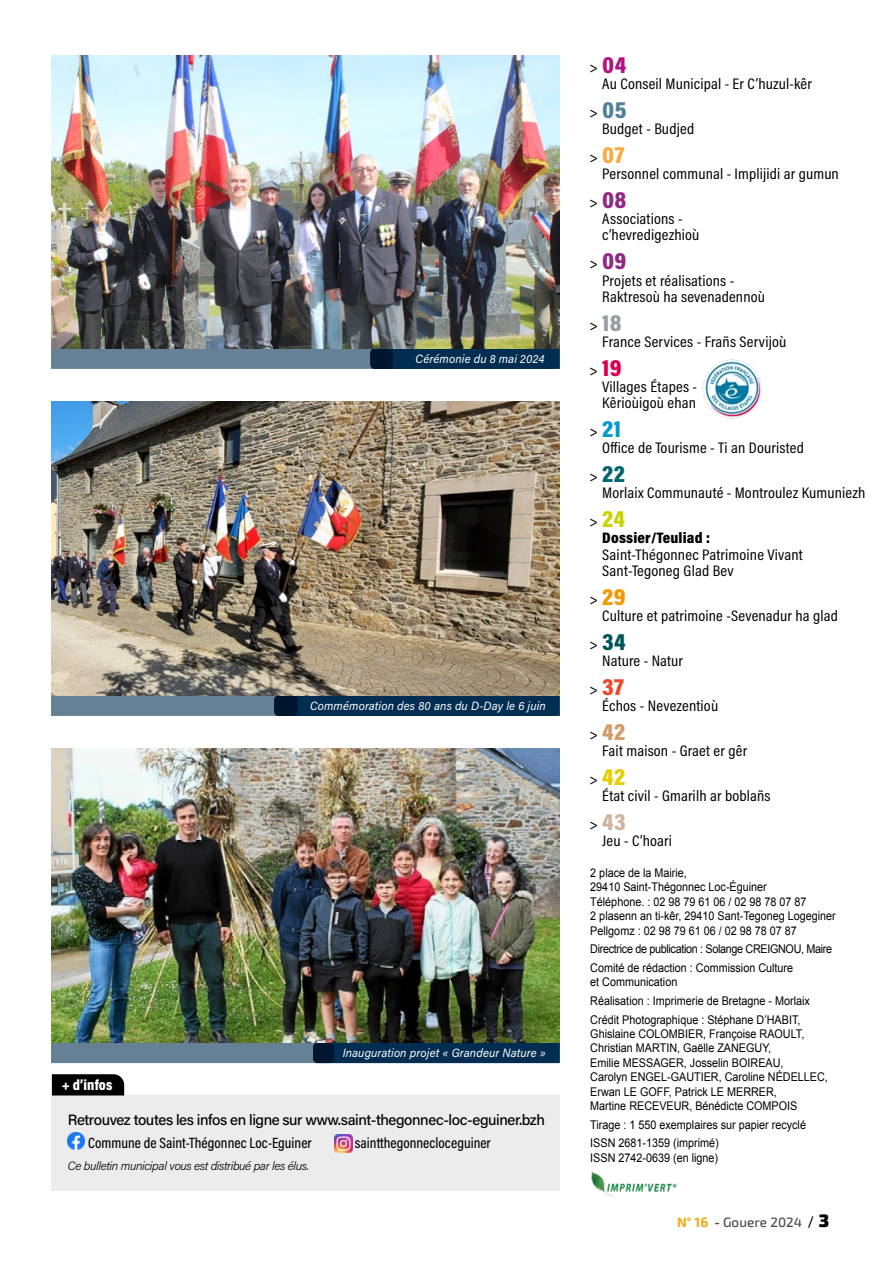
<style>
.page{position:relative;width:893px;height:1263px;background:#fff}
.page>*{position:absolute;margin:0;border:0;box-sizing:border-box;transform-origin:0 0}
.t1{font:900 23.25px "Acumin Pro Cond";color:#922885;scale:1.06 1}
.t2{font:900 23.25px "Acumin Pro Cond";color:#b31180;scale:1.06 1}
.t3{font:900 23.25px "Acumin Pro Cond";color:#518196;scale:1.06 1}
.t4{font:900 23.25px "Acumin Pro Cond";color:#f8ab41;scale:1.06 1}
.t5{font:900 23.25px "Acumin Pro Cond";color:#979fa4;scale:1.06 1}
.t6{font:900 23.25px "Acumin Pro Cond";color:#d70052;scale:1.06 1}
.t7{font:900 23.25px "Acumin Pro Cond";color:#009cd0;scale:1.06 1}
.t8{font:900 23.25px "Acumin Pro Cond";color:#00656c;scale:1.06 1}
.t9{font:900 23.25px "Acumin Pro Cond";color:#c8d300;scale:1.06 1}
.t10{font:900 23.25px "Acumin Pro Cond";color:#f49800;scale:1.06 1}
.t11{font:900 23.25px "Acumin Pro Cond";color:#005357;scale:1.06 1}
.t12{font:900 23.25px "Acumin Pro Cond";color:#e94928;scale:1.06 1}
.t13{font:900 23.25px "Acumin Pro Cond";color:#d09d69;scale:1.06 1}
.t14{font:900 23.25px "Acumin Pro Cond";color:#e5ce00;scale:1.06 1}
.t15{font:900 23.25px "Acumin Pro Cond";color:#d0b49d;scale:1.06 1}
.t16{font:15.45px/16.2px "Acumin Pro Cond";letter-spacing:.01em;color:#000;scale:1.06 1}
.t17{font:900 15.45px "Acumin Pro Cond";letter-spacing:.01em;color:#000;scale:1.06 1}
.t18{font:500 15px "Acumin Pro";letter-spacing:-.03em;color:#000}
.t19{font:500 15px "Acumin Pro Cond";color:#000}
.t20{font:900 15px "Acumin Pro Cond";letter-spacing:.01em;color:#fff}
.t21{font:500 13.5px "Exo 2";letter-spacing:.005em;color:#4a4a49}
.t22{font:12px/14.4px "Arial";color:#000;scale:.9 1}
.t23{font:italic 12px "Acumin Pro";letter-spacing:.01em;color:#fff;scale:.96 1}
.t24{font:12px/18.6px "Arial";letter-spacing:-.03em;color:#000;scale:.9 1}
.t25{font:italic 300 12px "Acumin Pro";letter-spacing:-.03em;color:#000}
.s1{font-weight:400;font-size:18.15px;color:#000}
.s2{font-weight:700;color:#f7a711}
.s3{font-weight:700}
.s4{font-family:"Acumin Pro";font-weight:400;font-size:15px;color:#000}
.s5{font-weight:900;font-size:18px;color:#000}
</style>
<div class="page">
<div style="left:51px;top:1095px;width:509px;height:96px;background:#ececec"></div>
<img style="left:591px;top:1171px;width:86px;height:25px">
<svg style="left:51px;top:695px;width:509px;height:21px;background:#31536e"></svg>
<svg style="left:51px;top:1043px;width:509px;height:20px;background:#345773"></svg>
<img style="left:51px;top:401px;width:509px;height:294px">
<img style="left:51px;top:748px;width:509px;height:295px">
<svg style="left:51px;top:348px;width:509px;height:21px;background:#426179"></svg>
<img style="left:51px;top:56px;width:509px;height:292px">
<img style="left:68px;top:1133px;width:17px;height:17px">
<div style="left:52px;top:1074px;width:72px;height:21px;background:#000"></div>
<img style="left:703px;top:359px;width:59px;height:60px">
<img style="left:334px;top:1134px;width:18px;height:18px">
<p class="t23" style="left:416px;top:350px;width:136px">Cérémonie du 8 mai 2024</p>
<p class="t23" style="left:310px;top:697px;width:247px">Commémoration des 80 ans du D-Day le 6 juin</p>
<p class="t20" style="left:62px;top:1075px;width:52px">+ d’infos</p>
<p class="t23" style="left:343px;top:1045px;width:213px">Inauguration projet « Grandeur Nature »</p>
<p class="t18" style="left:68px;top:1109px;width:479px">Retrouvez toutes les infos en ligne sur www.saint-thegonnec-loc-eguiner.bzh</p>
<p class="t19" style="left:88px;top:1133px;width:225px">Commune de Saint-Thégonnec Loc-Eguiner</p>
<p class="t19" style="left:355px;top:1133px;width:137px">saintthegonnecloceguiner</p>
<p class="t25" style="left:68px;top:1157px;width:243px">Ce bulletin municipal vous est distribué par les élus.</p>
<h1 class="t2" style="left:590px;top:50px;width:36px"><span class="s1">&gt;</span> 04</h1>
<p class="t16" style="left:602px;top:75px;width:199px">Au Conseil Municipal - Er C’huzul-kêr</p>
<h1 class="t3" style="left:590px;top:95px;width:36px"><span class="s1">&gt;</span>05</h1>
<p class="t16" style="left:602px;top:120px;width:88px">Budget - Budjed</p>
<h1 class="t4" style="left:590px;top:140px;width:35px"><span class="s1">&gt;</span> 07</h1>
<p class="t16" style="left:602px;top:165px;width:225px">Personnel communal - Implijidi ar gumun</p>
<h1 class="t1" style="left:590px;top:185px;width:36px"><span class="s1">&gt;</span> 08</h1>
<p class="t16" style="left:602px;top:211px;width:93px">Associations - c’hevredigezhioù</p>
<h1 class="t1" style="left:590px;top:246px;width:36px"><span class="s1">&gt;</span> 09</h1>
<p class="t16" style="left:602px;top:272px;width:155px">Projets et réalisations -<br>Raktresoù ha sevenadennoù</p>
<h1 class="t5" style="left:590px;top:307px;width:32px"><span class="s1">&gt;</span> 18</h1>
<p class="t16" style="left:602px;top:333px;width:175px">France Services - Frañs Servijoù</p>
<h1 class="t6" style="left:590px;top:352px;width:32px"><span class="s1">&gt;</span> 19</h1>
<p class="t16" style="left:602px;top:378px;width:91px">Villages Étapes -<br>Kêrioùigoù ehan</p>
<h1 class="t7" style="left:590px;top:414px;width:31px"><span class="s1">&gt;</span> 21</h1>
<p class="t16" style="left:602px;top:439px;width:192px">Office de Tourisme - Ti an Douristed</p>
<h1 class="t8" style="left:590px;top:459px;width:35px"><span class="s1">&gt;</span> 22</h1>
<p class="t16" style="left:602px;top:484px;width:250px">Morlaix Communauté - Montroulez Kumuniezh</p>
<h1 class="t9" style="left:590px;top:504px;width:35px"><span class="s1">&gt;</span> 24</h1>
<p class="t17" style="left:602px;top:528px;width:103px">Dossier/Teuliad :</p>
<p class="t16" style="left:602px;top:546px;width:191px">Saint-Thégonnec Patrimoine Vivant<br>Sant-Tegoneg Glad Bev</p>
<h1 class="t10" style="left:590px;top:581px;width:35px"><span class="s1">&gt;</span> 29</h1>
<p class="t16" style="left:602px;top:607px;width:224px">Culture et patrimoine -Sevenadur ha glad</p>
<h1 class="t11" style="left:590px;top:626px;width:36px"><span class="s1">&gt;</span> 34</h1>
<p class="t16" style="left:602px;top:652px;width:78px">Nature - Natur</p>
<h1 class="t12" style="left:590px;top:672px;width:34px"><span class="s1">&gt;</span> 37</h1>
<p class="t16" style="left:602px;top:697px;width:111px">Échos - Nevezentioù</p>
<h1 class="t13" style="left:590px;top:717px;width:35px"><span class="s1">&gt;</span> 42</h1>
<p class="t16" style="left:602px;top:742px;width:138px">Fait maison - Graet er gêr</p>
<h1 class="t14" style="left:590px;top:762px;width:35px"><span class="s1">&gt;</span> 42</h1>
<p class="t16" style="left:602px;top:787px;width:160px">État civil - Gmarilh ar boblañs</p>
<h1 class="t15" style="left:590px;top:807px;width:36px"><span class="s1">&gt;</span> 43</h1>
<p class="t16" style="left:602px;top:832px;width:67px">Jeu - C’hoari</p>
<p class="t22" style="left:590px;top:866px;width:274px">2 place de la Mairie,<br>29410 Saint-Thégonnec Loc-Éguiner<br>Téléphone. : 02 98 79 61 06 / 02 98 78 07 87<br>2 plasenn an ti-kêr, 29410 Sant-Tegoneg Logeginer Pellgomz : 02 98 79 61 06 / 02 98 78 07 87</p>
<p class="t24" style="left:590px;top:940px;width:270px">Directrice de publication : Solange CREIGNOU, Maire<br>Comité de rédaction : Commission Culture</p>
<p class="t22" style="left:590px;top:973px;width:246px;line-height:18.6px">et Communication<br>Réalisation : Imprimerie de Bretagne - Morlaix<br>Crédit Photographique : Stéphane D’HABIT,</p>
<p class="t22" style="left:590px;top:1027px;width:266px">Ghislaine COLOMBIER, Françoise RAOULT, Christian MARTIN, Gaëlle ZANEGUY,<br>Emilie MESSAGER, Josselin BOIREAU,<br>Carolyn ENGEL-GAUTIER, Caroline NÉDELLEC, Erwan LE GOFF, Patrick LE MERRER,<br>Martine RECEVEUR, Bénédicte COMPOIS</p>
<p class="t22" style="left:590px;top:1115px;width:241px;line-height:18.6px">Tirage : 1 550 exemplaires sur papier recyclé<br>ISSN 2681-1359 (imprimé)</p>
<p class="t22" style="left:590px;top:1150px;width:144px">ISSN 2742-0639 (en ligne)</p>
<p class="t21" style="left:677px;top:1215px;width:154px"><span class="s2">N° 16</span> <span class="s3">-</span> Gouere 2024 <span class="s4">/</span> <span class="s5">3</span></p>
</div>
